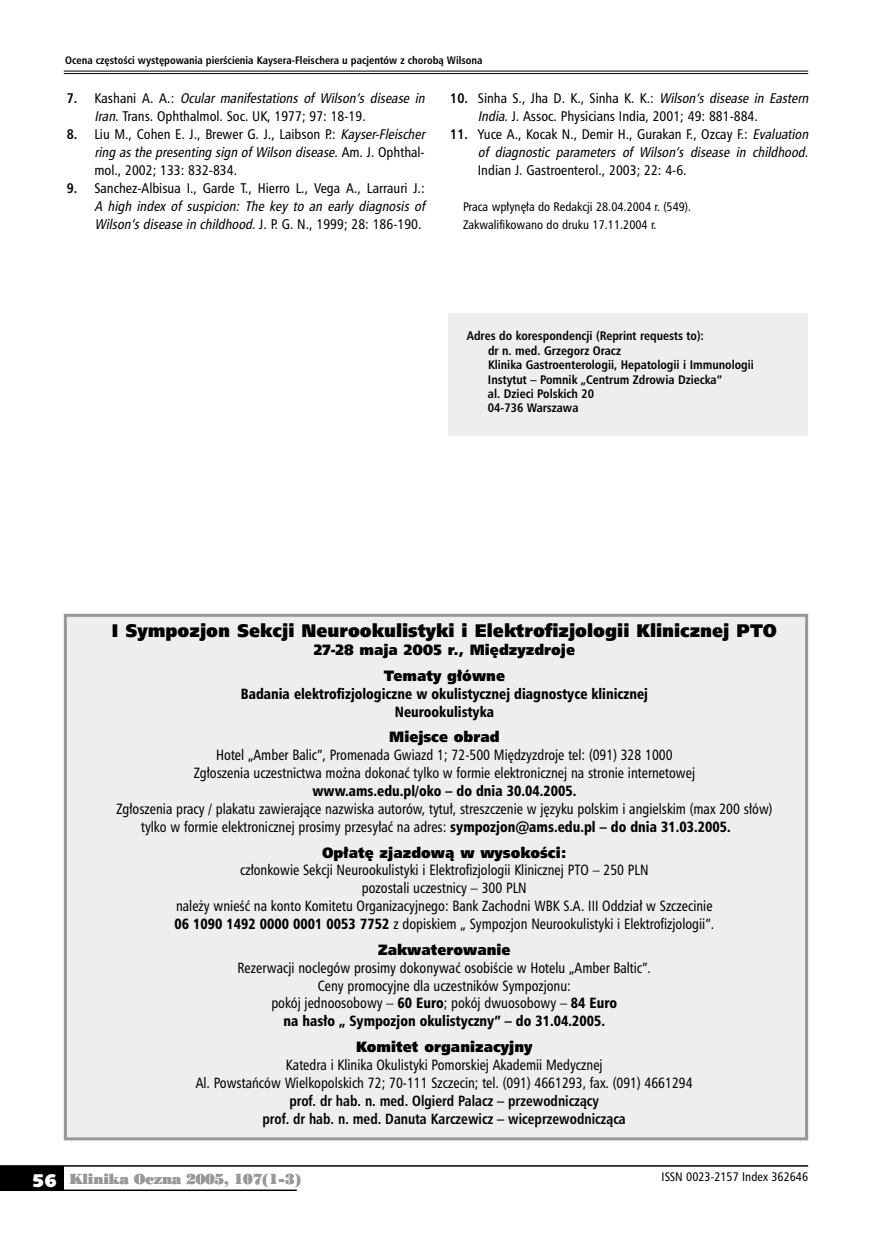
<style>
.page{position:relative;width:872px;height:1234px;background:#fff}
.page>*{position:absolute;margin:0;border:0;box-sizing:border-box;transform-origin:0 0}
.t1{font:17.55px "Humnst 777 X Blk PL";color:#000;scale:.94 1}
.t2{font:14.4px/17.9px "Humnst 777 Cn PL";color:#000;text-align:center;scale:.94 1}
.t3{font:14.4px/17.9px "Humnst 777 Blk Cn PL";color:#000;text-align:center;scale:.94 1}
.t4{font:14.4px/25.8px "Humnst 777 X Blk PL";color:#000;text-align:center;scale:.94 1}
.t5{font:700 14.4px/17.9px "Humnst 777 Cn PL";color:#000;text-align:center;scale:.94 1}
.t6{font:13.5px/18px "Humnst 777 Cn PL";color:#000}
.t7{font:13.5px "Poster Bodoni PL";letter-spacing:-.015em;color:#98989c}
.t8{font:700 12px/14.4px "Humnst 777 Cn PL";color:#000}
.t9{font:12px/18px "Humnst 777 Cn PL";color:#000}
.t10{font:700 10.5px "Humnst 777 Cn PL";color:#000}
.s1{font-weight:700}
.s2{font-style:italic}
.s3{font-family:"Humnst 777 Blk Cn PL"}
.s4{font-family:"Humanst 531 U Blk PL";font-size:18px;color:#fff}
</style>
<div class="page">
<hr style="left:64px;top:71px;width:744px;height:1px;background:#000">
<hr style="left:64px;top:73px;width:744px;height:1px;background:#000">
<div style="left:0;top:1165px;width:64px;height:24px;background:#000"></div>
<hr style="left:0;top:1164px;width:808px;height:2px;background:#000">
<hr style="left:0;top:1189px;width:297px;height:1px;background:#000">
<div style="left:449px;top:312px;width:359px;height:123px;background:#edeeef"></div>
<div style="left:65px;top:615px;width:741px;height:523px;background:#edeeef"></div>
<div style="left:64px;top:613px;width:744px;height:527px;border:3px solid #98989c"></div>
<p class="t10" style="left:65px;top:53px;width:418px">Oce-na czę-sto-ści wy-stę-po-wa-nia pier-ście-nia Kay-se-ra--Fl-eisch-era u pa-cjen-tów z cho-ro-bą Wil-so-na</p>
<p class="t6" style="left:94px;top:89px;width:335px;text-indent:-28px"><span class="s1">7 .</span> Ka s h a n i A . A . : <span class="s2">Ocular manifestations of Wilson’s disease in<br>Iran</span>. Trans. Ophthalmol. Soc. UK, 1977; 97: 18-19.</p>
<p class="t6" style="left:94px;top:125px;width:335px;text-indent:-28px"><span class="s1">8.</span> Liu M., Cohen E. J., Brewer G. J., Laibson P.: <span class="s2">Kayser-Fleischer ring asthe presenting sign ofWilson disease</span>. A m . J . O p h t h a l - mol., 2002; 133: 832-834.</p>
<p class="t6" style="left:94px;top:179px;width:335px;text-indent:-28px"><span class="s1">9.</span> Sanchez-Albisua I., Garde T., Hierro L., Vega A., Larrauri J.:<br><span class="s2">A high index of suspicion: The key to an early diagnosis of<br>Wilson’sdisease in childhood</span>. J . P. G . N . , 1 9 9 9 ; 2 8 : 1 8 6 - 1 9 0 .</p>
<p class="t6" style="left:478px;top:89px;width:335px;text-indent:-28px"><span class="s1">10.</span> Sinha S., Jha D. K., Sinha K. K.: <span class="s2">Wilson’s disease in Eastern<br>India</span>. J. Assoc. Physicians India, 2001; 49: 881-884.</p>
<p class="t6" style="left:478px;top:125px;width:335px;text-indent:-28px"><span class="s1">11.</span> Yuce A., Kocak N., Demir H., Gurakan F., Ozcay F.: <span class="s2">Evaluation of diagnostic parameters of Wilson’s disease in childhood</span>.<br>Indian J. Gastroenterol., 2003; 22: 4-6.</p>
<p class="t9" style="left:463px;top:197px;width:230px">Praca wpłynęła do Redakcji 28.04.2004 r. (549).<br>Zakwalifikowano do druku 17.11.2004 r.</p>
<p class="t8" style="left:488px;top:328px;width:267px;text-indent:-21px">Ad-res do ko-re-spon-den-cji (Re-print re-qu-ests to):<br>dr n. med. Grze-gorz Oracz<br>Kli-ni-ka Ga-stro-en-te-ro-lo-gii, He-pa-to-lo-gii i Im-mu-no-lo-gii In-sty-tut – Po-mnik „Cen-trum Zdro-wia Dziec-ka”<br>al. Dzie-ci Pol-skich 20<br>04-736 War-sza-wa</p>
<p class="t1" style="left:112px;top:619px;width:709px">I Sympozjon Sekcji Neurookulistyki i Elektrofizjologii Klinicznej PTO</p>
<p class="t4" style="left:314px;top:636px;width:279px">27-28 maja 2005 r., Międzyzdroje<br>Tematy główne</p>
<p class="t3" style="left:241px;top:684px;width:434px">Badania elektrofizjologiczne w okulistycznej diagnostyce klinicznej<br>Neurookulistyka</p>
<p class="t4" style="left:389px;top:723px;width:119px">Miejsce obrad</p>
<p class="t2" style="left:194px;top:745px;width:535px">Hotel „Amber Balic”, Promenada Gwiazd 1; 72-500 Międzyzdroje tel: (091) 328 1000<br>Zgłoszenia uczestnictwa można dokonać tylko w formie elektronicznej na stronie internetowej</p>
<p class="t3" style="left:312px;top:781px;width:282px">www.ams.edu.pl/oko – do dnia 30.04.2005.</p>
<p class="t2" style="left:141px;top:799px;width:673px;text-align:left;text-indent:-25px">Zgłoszenia pracy / plakatu zawierające nazwiska autorów, tytuł, streszczenie w języku polskim i angielskim (max 200 słów) tylko w formie elektronicznej prosimy przesyłać na adres: <span class="s3">sympozjon@ams.edu.pl – do dnia 31.03.2005.</span></p>
<p class="t4" style="left:322px;top:838px;width:262px">Opłatę zjazdową w wysokości:</p>
<p class="t2" style="left:174px;top:860px;width:575px">członkowie Sekcji Neurookulistyki i Elektrofizjologii Klinicznej PTO – 250 PLN<br>pozostali uczestnicy – 300 PLN<br>należy wnieść na konto Komitetu Organizacyjnego: Bank Zachodni WBK S.A. III Oddział w Szczecinie <span class="s3">06 1090 1492 0000 0001 0053 7752</span> z dopiskiem „ Sympozjon Neurookulistyki i Elektrofizjologii”.</p>
<p class="t4" style="left:378px;top:936px;width:142px">Zakwaterowanie</p>
<p class="t2" style="left:238px;top:958px;width:441px">Rezerwacji noclegów prosimy dokonywać osobiście w Hotelu „Amber Baltic”.<br>Ceny promocyjne dla uczestników Sympozjonu:<br>pokój jednoosobowy – <span class="s3">60 Euro</span>; pokój dwuosobowy – <span class="s3">84 Euro</span></p>
<p class="t3" style="left:283px;top:1011px;width:344px">na hasło „ Sympozjon okulistyczny” – do 31.04.2005.</p>
<p class="t4" style="left:356px;top:1033px;width:189px">Komitet organizacyjny</p>
<p class="t2" style="left:196px;top:1055px;width:530px">Katedra i Klinika Okulistyki Pomorskiej Akademii Medycznej<br>Al. Powstańców Wielkopolskich 72; 70-111 Szczecin; tel. (091) 4661293, fax. (091) 4661294</p>
<p class="t5" style="left:262px;top:1090px;width:388px">prof. dr hab. n. med. Ol-gierd Pa-lacz – prze-wod-ni-czą-cy<br>prof. dr hab. n. med. Da-nu-ta Kar-cze-wicz – wiceprzewodnicząca</p>
<p class="t7" style="left:32px;top:1169px;width:271px"><span class="s4">56</span> Klinika Oczna 2005, 107(1-3)</p>
<p class="t9" style="left:661px;top:1166px;width:148px">ISSN 0023-2157 Index 362646</p>
</div>
